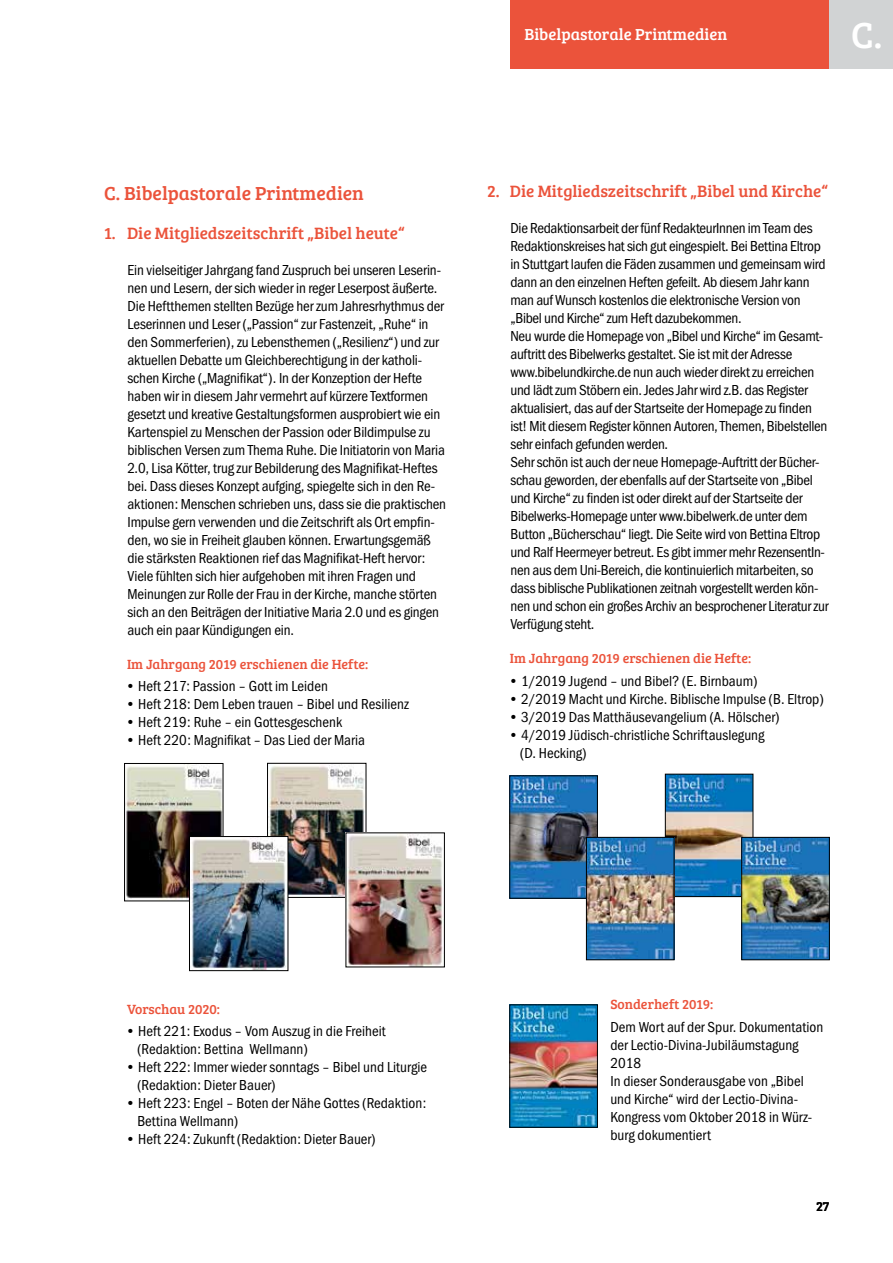
<style>
.page{position:relative;width:893px;height:1263px;background:#fff}
.page>*{position:absolute;margin:0;border:0;box-sizing:border-box;transform-origin:0 0}
.t1{font:37.5px "Bree Serif";color:#fff}
.t2{font:19.5px "Bree Serif";color:#eb533b}
.t3{font:16.95px "Bree Serif";color:#eb533b}
.t4{font:16.5px "Bree Serif";color:#fff}
.t5{font:15px/18px "Franklin Gothic URW Con Boo";letter-spacing:-.01em;color:#000}
.t6{font:13.8px "Bree Serif";color:#eb533b}
.t7{font:13.5px "Bree Serif";color:#000}
</style>
<div class="page">
<div style="left:510px;top:0;width:383px;height:68px;background:#eb533b"></div>
<div style="left:829px;top:0;width:64px;height:68px;background:#d1d3d4"></div>
<img style="left:126px;top:765px;width:95px;height:134px">
<div style="left:124px;top:763px;width:99px;height:138px;border:1px solid #000"></div>
<img style="left:269px;top:765px;width:95px;height:130px">
<div style="left:267px;top:763px;width:99px;height:134px;border:1px solid #000"></div>
<img style="left:348px;top:835px;width:95px;height:130px">
<img style="left:191px;top:838px;width:95px;height:131px">
<div style="left:189px;top:836px;width:99px;height:135px;border:1px solid #000"></div>
<img style="left:512px;top:778px;width:84px;height:118px">
<img style="left:667px;top:776px;width:84px;height:119px">
<div style="left:665px;top:774px;width:88px;height:123px;border:1px solid #000"></div>
<img style="left:743px;top:839px;width:84px;height:119px">
<div style="left:741px;top:837px;width:88px;height:123px;border:1px solid #000"></div>
<img style="left:588px;top:839px;width:84px;height:119px">
<div style="left:586px;top:837px;width:88px;height:123px;border:1px solid #000"></div>
<img style="left:512px;top:1007px;width:84px;height:118px">
<div style="left:510px;top:1005px;width:88px;height:122px;border:1px solid #000"></div>
<p class="t4" style="left:524px;top:22px;width:204px">Bibelpastorale Printmedien</p>
<p class="t4" style="left:524px;top:22px;width:81px">xxxxxxxxx</p>
<h1 class="t1" style="left:851px;top:8px;width:33px">C.</h1>
<h1 class="t1" style="left:851px;top:8px;width:25px">X</h1>
<h2 class="t2" style="left:104px;top:179px;width:261px">C. Bibelpastorale Printmedien</h2>
<p class="t3" style="left:104px;top:220px;width:302px">1. Die Mitgliedszeitschrift „Bibel heute“</p>
<p class="t5" style="left:128px;top:260px;width:320px">Ein vielseitiger Jahrgang fand Zuspruch bei unseren Leserin&shy;nen und Lesern, der sich wieder in reger Leserpost äußerte.<br>Die Heftthemen stellten Bezüge her zum Jahresrhythmus der Leserinnen und Leser („Passion“ zur Fastenzeit, „Ruhe“ in den Sommerferien), zu Lebensthemen („Resilienz“) und zur aktuellen Debatte um Gleichberechtigung in der katholi&shy;schen Kirche („Magnifikat“). In der Konzeption der Hefte haben wir in diesem Jahr vermehrt auf kürzere Textformen gesetzt und kreative Gestaltungsformen ausprobiert wie ein Kartenspiel zu Menschen der Passion oder Bildimpulse zu biblischen Versen zum Thema Ruhe. Die Initiatorin von Maria 2.0, Lisa Kötter, trug zur Bebilderung des Magnifikat-Heftes bei. Dass dieses Konzept aufging, spiegelte sich in den Re&shy;aktionen: Menschen schrieben uns, dass sie die praktischen Impulse gern verwenden und die Zeitschrift als Ort empfin&shy;den, wo sie in Freiheit glauben können. Erwartungsgemäß die stärksten Reaktionen rief das Magnifikat-Heft hervor:<br>Viele fühlten sich hier aufgehoben mit ihren Fragen und Meinungen zur Rolle der Frau in der Kirche, manche störten sich an den Beiträgen der Initiative Maria 2.0 und es gingen auch ein paar Kündigungen ein.</p>
<p class="t6" style="left:127px;top:654px;width:243px">Im Jahrgang 2019 erschienen die Hefte:</p>
<p class="t5" style="left:125px;top:677px;width:204px">• Heft 217: Passion – Gott im Leiden</p>
<p class="t5" style="left:125px;top:695px;width:285px">• Heft 218: Dem Leben trauen – Bibel und Resilienz</p>
<p class="t5" style="left:125px;top:713px;width:218px">• Heft 219: Ruhe – ein Gottesgeschenk</p>
<p class="t5" style="left:125px;top:731px;width:241px">• Heft 220: Magnifikat – Das Lied der Maria</p>
<p class="t3" style="left:487px;top:179px;width:342px">2. Die Mitgliedszeitschrift „Bibel und Kirche“</p>
<p class="t5" style="left:510px;top:219px;width:320px">Die Redaktionsarbeit der fünf RedakteurInnen im Team des Redaktionskreises hat sich gut eingespielt. Bei Bettina Eltrop in Stuttgart laufen die Fäden zusammen und gemeinsam wird dann an den einzelnen Heften gefeilt. Ab diesem Jahr kann man auf Wunsch kostenlos die elektronische Version von „Bibel und Kirche“ zum Heft dazubekommen.<br>Neu wurde die Homepage von „Bibel und Kirche“ im Gesamt&shy;auftritt des Bibelwerks gestaltet. Sie ist mit der Adresse www.bibelundkirche.de nun auch wieder direkt zu erreichen und lädt zum Stöbern ein. Jedes Jahr wird z.B. das Register aktualisiert, das auf der Startseite der Homepage zu finden ist! Mit diesem Register können Autoren, Themen, Bibelstellen sehr einfach gefunden werden.<br>Sehr schön ist auch der neue Homepage-Auftritt der Bücher&shy;schau geworden, der ebenfalls auf der Startseite von „Bibel und Kirche“ zu finden ist oder direkt auf der Startseite der Bibelwerks-Homepage unter www.bibelwerk.de unter dem Button „Bücherschau“ liegt. Die Seite wird von Bettina Eltrop und Ralf Heermeyer betreut. Es gibt immer mehr RezensentIn&shy;nen aus dem Uni-Bereich, die kontinuierlich mitarbeiten, so dass biblische Publikationen zeitnah vorgestellt werden kön&shy;nen und schon ein großes Archiv an besprochener Literatur zur Verfügung steht.</p>
<p class="t6" style="left:510px;top:648px;width:243px">Im Jahrgang 2019 erschienen die Hefte:</p>
<p class="t5" style="left:508px;top:671px;width:250px">• 1/2019 Jugend – und Bibel? (E. Birnbaum)</p>
<p class="t5" style="left:508px;top:689px;width:317px">• 2/2019 Macht und Kirche. Biblische Impulse (B. Eltrop)</p>
<p class="t5" style="left:508px;top:707px;width:272px">• 3/2019 Das Matthäusevangelium (A. Hölscher)</p>
<p class="t5" style="left:520px;top:725px;width:246px;text-indent:-12px">• 4/2019 Jüdisch-christliche Schriftauslegung (D. Hecking)</p>
<p class="t6" style="left:127px;top:999px;width:95px">Vorschau 2020:</p>
<p class="t5" style="left:137px;top:1022px;width:250px;text-indent:-12px">• Heft 221: Exodus – Vom Auszug in die Freiheit (Redaktion: Bettina Wellmann)</p>
<p class="t5" style="left:137px;top:1058px;width:291px;text-indent:-12px">• Heft 222: Immer wieder sonntags – Bibel und Liturgie (Redaktion: Dieter Bauer)</p>
<p class="t5" style="left:137px;top:1094px;width:290px;text-indent:-12px">• Heft 223: Engel – Boten der Nähe Gottes (Redaktion:<br>Bettina Wellmann)</p>
<p class="t5" style="left:125px;top:1130px;width:251px">• Heft 224: Zukunft (Redaktion: Dieter Bauer)</p>
<p class="t6" style="left:610px;top:994px;width:104px">Sonderheft 2019:</p>
<p class="t5" style="left:610px;top:1017px;width:214px">Dem Wort auf der Spur. Dokumentation der Lectio-Divina-Jubiläumstagung<br>2018<br>In dieser Sonderausgabe von „Bibel und Kirche“ wird der Lectio-Divina-<br>Kongress vom Oktober 2018 in Würz&shy;burg dokumentiert</p>
<p class="t7" style="left:816px;top:1196px;width:15px">27</p>
</div>
